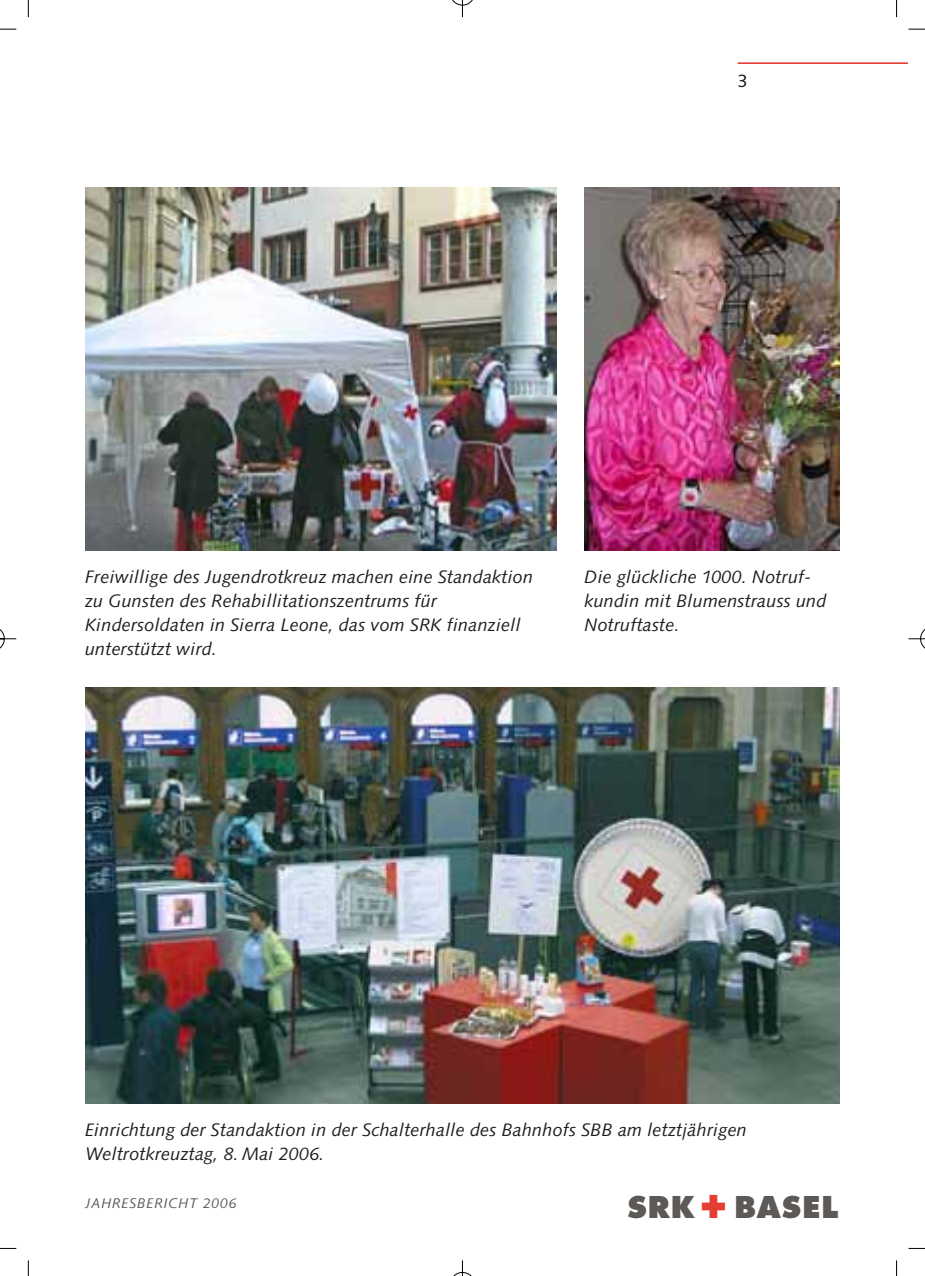
<style>
.page{position:relative;width:925px;height:1276px;background:#fff}
.page>*{position:absolute;margin:0;border:0;box-sizing:border-box;transform-origin:0 0}
.t1{font:800 29.2px "Futura";letter-spacing:.035em;color:#5c5956}
.t2{font:italic 18px/24px "Syntax";letter-spacing:.01em;color:#201c1a}
.t3{font:18px "Syntax";color:#201c1a}
.t4{font:italic 14px "Syntax";letter-spacing:.055em;color:#5c5956}
.s1{font-size:38.4px;color:#e53c33}
</style>
<div class="page">
<img style="left:0;top:0;width:924px;height:1276px">
<p class="t3" style="left:737px;top:73px;width:12px">3</p>
<p class="t2" style="left:85px;top:567px;width:449px">Freiwillige des Jugendrotkreuz machen eine Standaktion zu Gunsten des Rehabillitationszentrums für Kindersoldaten in Sierra Leone, das vom SRK finanziell unterstützt wird.</p>
<p class="t2" style="left:584px;top:567px;width:243px">Die glückliche 1000. Notruf&shy;kundin mit Blumenstrauss und<br>Notruftaste.</p>
<p class="t2" style="left:85px;top:1119px;width:663px">Einrichtung der Standaktion in der Schalterhalle des Bahnhofs SBB am letztjährigen<br>Weltrotkreuztag, 8. Mai 2006.</p>
<p class="t4" style="left:85px;top:1197px;width:153px">JAHRESBERICHT 2006</p>
<p class="t1" style="left:627px;top:1194px;width:212px">SRK<span class="s1">+</span> BASEL</p>
</div>
